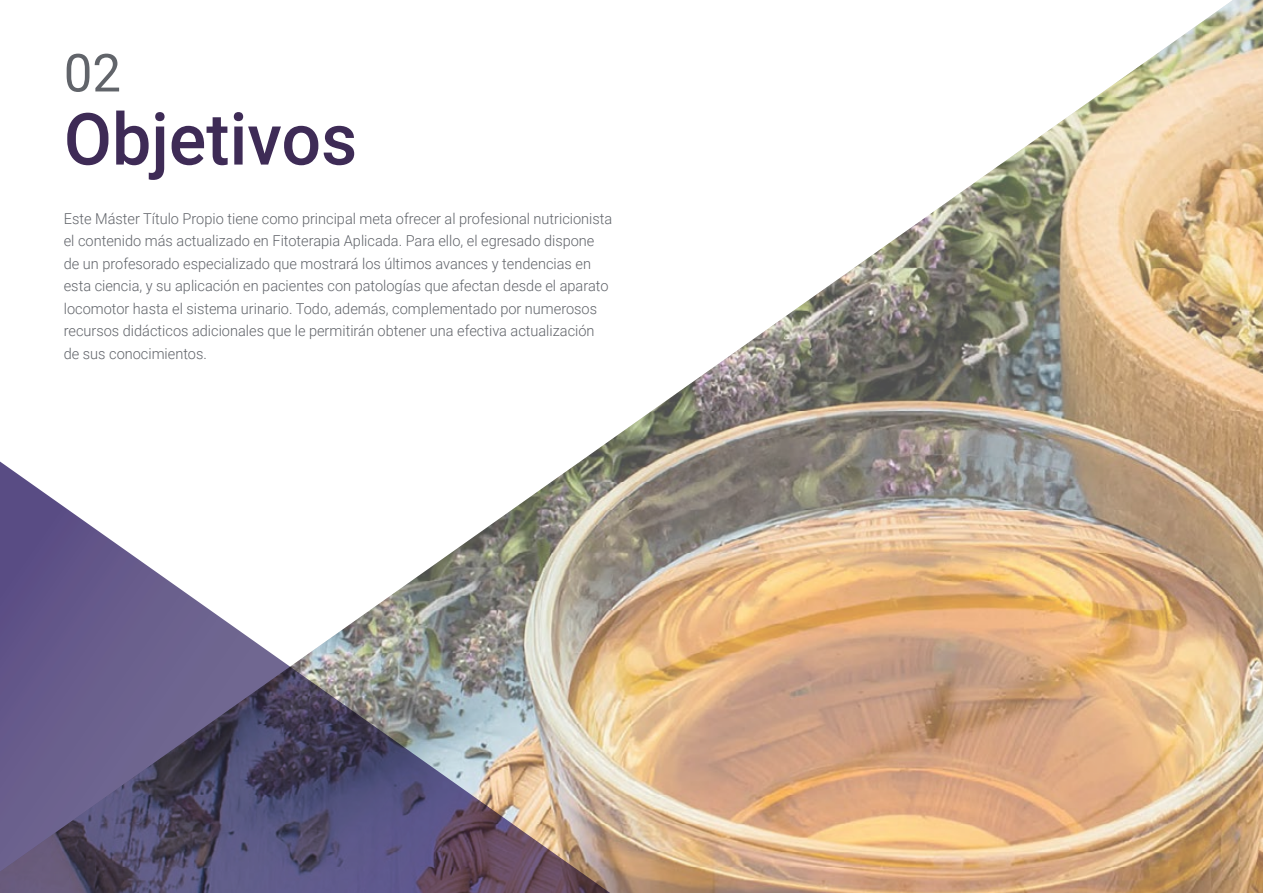
<style>
.page{position:relative;width:1263px;height:893px;background:#fff}
.page>*{position:absolute;margin:0;border:0;box-sizing:border-box;transform-origin:0 0}
.t1{font:500 72px "Roboto";color:#3e2b56}
.t2{font:52.5px "Roboto";color:#61646a}
.t3{font:300 15px/22.5px "Roboto";color:#61646a}
</style>
<div class="page">
<img style="left:602px;top:0;width:661px;height:893px">
<img style="left:0;top:446px;width:640px;height:447px">
<h2 class="t2" style="left:64px;top:36px;width:59px">02</h2>
<h1 class="t1" style="left:64px;top:89px;width:295px">Objetivos</h1>
<p class="t3" style="left:64px;top:207px;width:550px">Este Máster Título Propio tiene como principal meta ofrecer al profesional nutricionista el contenido más actualizado en Fitoterapia Aplicada. Para ello, el egresado dispone de un profesorado especializado que mostrará los últimos avances y tendencias en esta ciencia, y su aplicación en pacientes con patologías que afectan desde el aparato locomotor hasta el sistema urinario. Todo, además, complementado por numerosos recursos didácticos adicionales que le permitirán obtener una efectiva actualización de sus conocimientos.</p>
</div>
